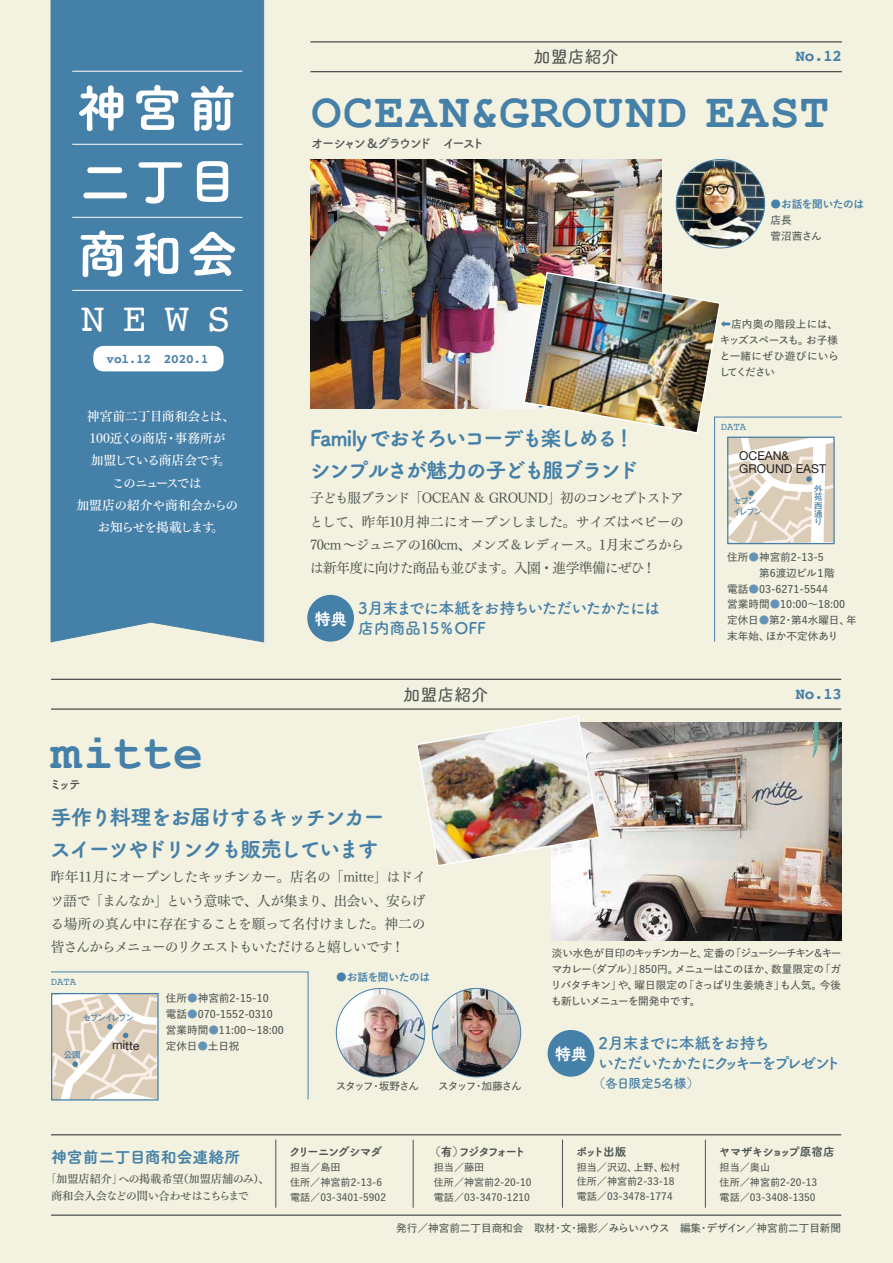
<style>
.page{position:relative;width:893px;height:1263px;background:#f3f1df}
.page>*{position:absolute;margin:0;border:0;box-sizing:border-box;transform-origin:0 0}
.t1{font:51px/72.9px "Tsuku A Rd Gothic Std E";letter-spacing:.08em;color:#fff;text-align:justify}
.t2{font:700 49.95px "Courier New";letter-spacing:.035em;color:#4580a8}
.t3{font:40.35px "Courier";color:#fff}
.t4{font:21.3px/32px "Tsuku A Rd Gothic Std E";letter-spacing:-.095em;color:#4580a8}
.t5{font:16.95px "Tsuku A Rd Gothic Std D";color:#4d5451}
.t6{font:16.65px "Tsuku A Rd Gothic Std E";color:#fff}
.t7{font:15.9px/20.2px "Tsuku A Rd Gothic Std B";letter-spacing:-.06em;color:#4580a8}
.t8{font:15.9px/20.2px "Tsuku A Rd Gothic Std B";letter-spacing:-.1em;color:#4580a8}
.t9{font:15.9px "Tsuku A Rd Gothic Std E";color:#4580a8}
.t10{font:700 15.9px "Courier";letter-spacing:-.01em;color:#4580a8}
.t11{font:13.8px/23.4px "Tsuku Min Pr 6 M";letter-spacing:-.065em;color:#4d5451;text-align:justify}
.t12{font:12.75px/22.4px "Tsuku Min Pr 6 D";letter-spacing:-.035em;color:#fff;text-align:center}
.t13{font:12.75px "Tsuku A Rd Gothic Std B";letter-spacing:-.19em;color:#4d5451}
.t14{font:700 12.75px "Courier";letter-spacing:-.015em;color:#4580a8}
.t15{font:12.75px "Tsuku A Rd Gothic Std B";letter-spacing:-.015em;color:#4580a8}
.t16{font:12.15px/12.8px "Helvetica Neue LT Pro";color:#231f20}
.t17{font:11.7px "Tsuku A Rd Gothic Std E";letter-spacing:-.085em;color:#4d5451}
.t18{font:11.7px "Tsuku A Rd Gothic Std E";letter-spacing:-.205em;color:#4d5451}
.t19{font:11.7px "Tsuku A Rd Gothic Std E";letter-spacing:-.105em;color:#4d5451}
.t20{font:11.7px "Tsuku A Rd Gothic Std E";letter-spacing:-.125em;color:#4d5451}
.t21{font:11.1px/17px "Tsuku Min Pr 6 D";letter-spacing:-.02em;color:#4d5451}
.t22{font:600 10.65px/15.9px "Yu Go Pr 6";color:#4d5451}
.t23{font:700 10.65px "Yu Go Pr 6";letter-spacing:-.035em;color:#4580a8}
.t24{font:600 10.65px "Yu Go Pr 6";letter-spacing:-.115em;color:#4d5451}
.t25{font:10.65px "Courier";letter-spacing:-.005em;color:#4580a8}
.t26{font:600 10.05px/14.9px "Yu Go Pr 6";color:#4d5451}
.t27{font:700 8.55px/8.4px "Futo Go B101 Pr 6";letter-spacing:-.14em;color:#4580a8}
.s1{color:#4580a8}
.s2{color:#6593b7}
</style>
<div class="page">
<div style="left:51px;top:0;width:213px;height:642px;background:#4580a8"></div>
<hr style="left:72px;top:290px;width:170px;height:1px;background:#fff">
<hr style="left:72px;top:217px;width:170px;height:1px;background:#fff">
<hr style="left:72px;top:144px;width:170px;height:1px;background:#fff">
<hr style="left:72px;top:71px;width:170px;height:1px;background:#fff">
<div style="left:93px;top:346px;width:131px;height:25px;background:#fff;border-radius:10px"></div>
<hr style="left:276px;top:1140px;width:1px;height:68px;background:#4d5451">
<hr style="left:413px;top:1140px;width:1px;height:68px;background:#4d5451">
<hr style="left:562px;top:1140px;width:1px;height:68px;background:#4d5451">
<hr style="left:705px;top:1140px;width:1px;height:68px;background:#4d5451">
<hr style="left:51px;top:1134px;width:790px;height:1px;background:#4d5451">
<hr style="left:51px;top:1214px;width:790px;height:2px;background:#4d5451">
<img style="left:676px;top:160px;width:89px;height:88px;border-radius:44px">
<hr style="left:310px;top:41px;width:532px;height:2px;background:#4d5451">
<img style="left:310px;top:159px;width:351px;height:249px">
<hr style="left:310px;top:71px;width:532px;height:1px;background:#4d5451">
<img style="left:523px;top:271px;width:319px;height:371px">
<img style="left:336px;top:988px;width:89px;height:89px;border-radius:44px">
<img style="left:552px;top:722px;width:290px;height:218px">
<hr style="left:51px;top:679px;width:790px;height:1px;background:#4d5451">
<hr style="left:51px;top:708px;width:790px;height:2px;background:#4d5451">
<div style="left:548px;top:1030px;width:46px;height:47px;background:#4580a8;border-radius:50%"></div>
<div style="left:307px;top:595px;width:47px;height:47px;background:#4580a8;border-radius:50%"></div>
<img style="left:416px;top:715px;width:185px;height:152px">
<svg style="left:51px;top:971px;width:258px;height:129px"></svg>
<img style="left:432px;top:988px;width:89px;height:89px;border-radius:44px">
<h1 class="t1" style="left:77px;top:68px;width:163px">神宮前二丁目商和会</h1>
<h3 class="t3" style="left:81px;top:287px;width:152px">NEWS</h3>
<p class="t14" style="left:106px;top:349px;width:104px">vol.12 2020.1</p>
<p class="t12" style="left:77px;top:403px;width:163px">神宮前二丁目商和会とは、<br>100近くの商店・事務所が<br>加盟している商店会です。<br>このニュースでは<br>加盟店の紹介や商和会からのお知らせを掲載します。</p>
<h2 class="t2" style="left:51px;top:721px;width:154px">mitte</h2>
<p class="t13" style="left:49px;top:775px;width:33px">ミッテ</p>
<h3 class="t5" style="left:534px;top:44px;width:87px">加盟店紹介</h3>
<h3 class="t10" style="left:795px;top:44px;width:48px">No.12</h3>
<h2 class="t2" style="left:311px;top:80px;width:519px">OCEAN&amp;GROUND EAST</h2>
<p class="t13" style="left:311px;top:133px;width:175px">オーシャン＆グラウンド　イースト</p>
<p class="t23" style="left:771px;top:198px;width:95px">●お話を聞いたのは</p>
<p class="t22" style="left:771px;top:211px;width:53px">店長<br>菅沼茜さん</p>
<h3 class="t4" style="left:309px;top:421px;width:331px">Family でおそろいコーデも楽しめる！シンプルさが魅力の子ども服ブランド</h3>
<p class="t11" style="left:309px;top:485px;width:376px">子ども服ブランド「OCEAN &amp; GROUND」初のコンセプトストアとして、昨年10月神二にオープンしました。サイズはベビーの70cm〜ジュニアの160cm、メンズ&amp;レディース。1月末ごろからは新年度に向けた商品も並びます。入園・進学準備にぜひ！</p>
<h3 class="t7" style="left:358px;top:597px;width:303px">3月末までに本紙をお持ちいただいたかたには店内商品15％OFF</h3>
<h3 class="t6" style="left:314px;top:605px;width:34px">特典</h3>
<h3 class="t5" style="left:404px;top:681px;width:87px">加盟店紹介</h3>
<p class="t22" style="left:719px;top:315px;width:121px;text-align:justify"><span class="s1">⬅</span>店内奥の階段上には、キッズスペースも。お子様と一緒にぜひ遊びにいらしてください</p>
<p class="t25" style="left:721px;top:419px;width:27px">DATA</p>
<p class="t16" style="left:739px;top:449px;width:88px">OCEAN&amp;<br>GROUND EAST</p>
<p class="t27" style="left:733px;top:495px;width:31px;line-height:10.6px">セブンイレブン</p>
<p class="t27" style="left:814px;top:484px;width:10px;text-align:justify">外苑西通り</p>
<p class="t22" style="left:727px;top:547px;width:131px">住所<span class="s2">●</span>神宮前2-13-5　<br>　　　第6渡辺ビル１階<br>電話<span class="s2">●</span>03-6271-5544<br>営業時間<span class="s2">●</span>10:00〜18:00定休日<span class="s2">●</span>第2・第4水曜日、年末年始、ほか不定休あり</p>
<h3 class="t10" style="left:795px;top:681px;width:48px">No.13</h3>
<h3 class="t4" style="left:50px;top:800px;width:336px">手作り料理をお届けするキッチンカースイーツやドリンクも販売しています</h3>
<p class="t11" style="left:50px;top:864px;width:377px">昨年11月にオープンしたキッチンカー。店名の「mitte」はドイツ語で「まんなか」という意味で、人が集まり、出会い、安らげる場所の真ん中に存在することを願って名付けました。神二の皆さんからメニューのリクエストもいただけると嬉しいです！</p>
<p class="t25" style="left:51px;top:973px;width:27px">DATA</p>
<p class="t27" style="left:83px;top:1013px;width:53px">セブンイレブン</p>
<p class="t27" style="left:64px;top:1050px;width:19px">公園</p>
<p class="t16" style="left:112px;top:1038px;width:29px;rotate:1deg">mitte</p>
<p class="t22" style="left:166px;top:989px;width:120px">住所<span class="s2">●</span>神宮前2-15-10<br>電話<span class="s2">●</span>070-1552-0310営業時間<span class="s2">●</span>11:00～18:00定休日<span class="s2">●</span>土日祝</p>
<p class="t23" style="left:336px;top:971px;width:95px">●お話を聞いたのは</p>
<p class="t24" style="left:336px;top:1076px;width:85px">スタッフ・坂野さん</p>
<p class="t24" style="left:438px;top:1076px;width:85px">スタッフ・加藤さん</p>
<p class="t22" style="left:551px;top:944px;width:292px;text-align:justify">淡い水色が目印のキッチンカーと、定番の「ジューシーチキン＆キーマカレー（ダブル）」850円。メニューはこのほか、数量限定の「ガリバタチキン」や、曜日限定の「さっぱり生姜焼き」も人気。今後も新しいメニューを開発中です。</p>
<h3 class="t6" style="left:555px;top:1040px;width:34px">特典</h3>
<h3 class="t8" style="left:598px;top:1032px;width:245px">2月末までに本紙をお持ち<br>いただいたかたにクッキーをプレゼント</h3>
<p class="t15" style="left:593px;top:1073px;width:108px">（各日限定5名様）</p>
<h3 class="t9" style="left:51px;top:1145px;width:191px">神宮前二丁目商和会連絡所</h3>
<p class="t21" style="left:51px;top:1169px;width:220px;text-indent:-6px">「加盟店紹介」への掲載希望（加盟店舗のみ）、商和会入会などの問い合わせはこちらまで</p>
<p class="t19" style="left:289px;top:1143px;width:94px">クリーニングシマダ</p>
<p class="t26" style="left:290px;top:1158px;width:97px">担当／島田<br>住所／神宮前2-13-6電話／03-3401-5902</p>
<p class="t18" style="left:429px;top:1143px;width:98px">（有）フジタフォート</p>
<p class="t26" style="left:434px;top:1158px;width:99px">担当／藤田<br>住所／神宮前2-20-10電話／03-3470-1210</p>
<p class="t17" style="left:719px;top:1143px;width:117px">ヤマザキショップ原宿店</p>
<p class="t26" style="left:720px;top:1158px;width:99px">担当／奥山<br>住所／神宮前2-20-13電話／03-3408-1350</p>
<p class="t20" style="left:576px;top:1142px;width:52px">ポット出版</p>
<p class="t26" style="left:577px;top:1158px;width:105px">担当／沢辺、上野、松村住所／神宮前2-33-18電話／03-3478-1774</p>
<p class="t22" style="left:396px;top:1219px;width:447px">発行／神宮前二丁目商和会　取材・文・撮影／みらいハウス　編集・デザイン／神宮前二丁目新聞</p>
</div>
